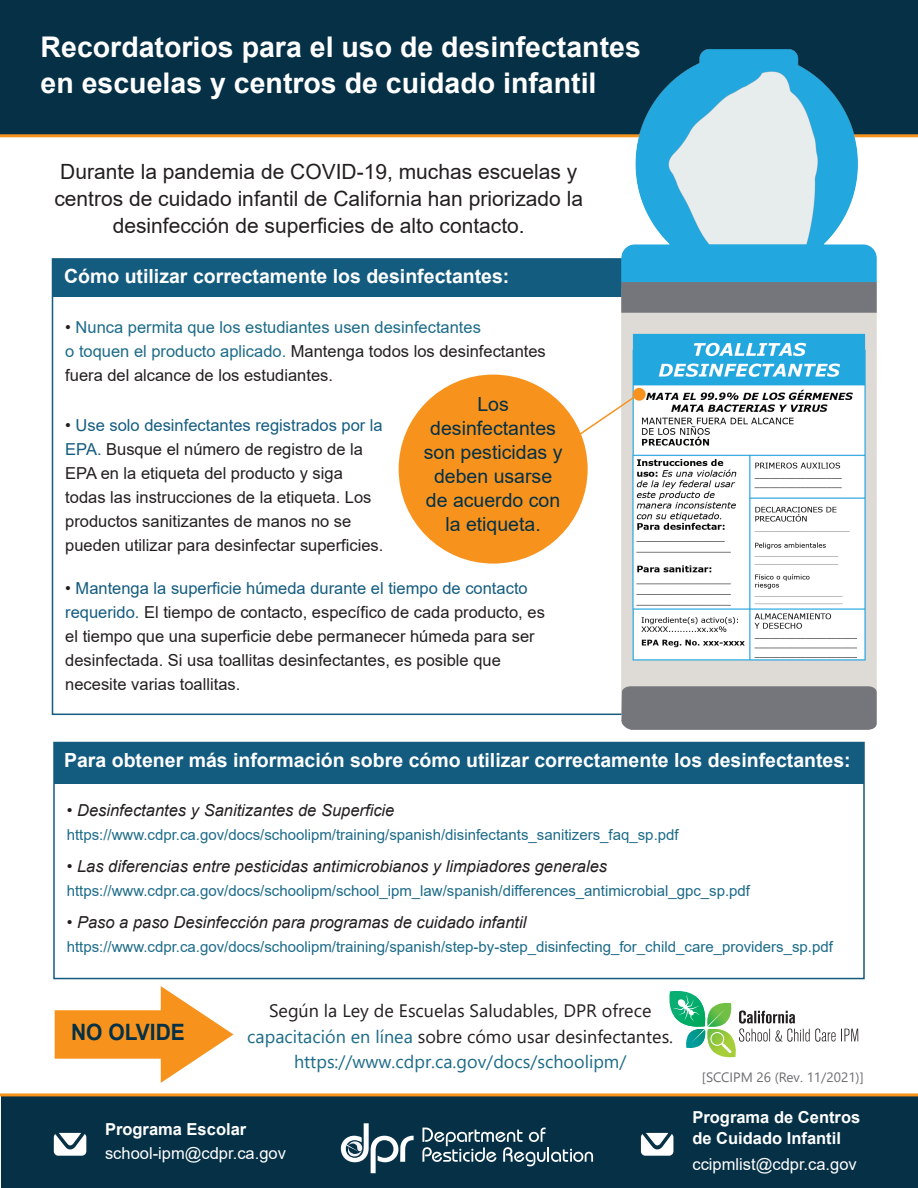
<style>
.page{position:relative;width:918px;height:1188px;background:#fff}
.page>*{position:absolute;margin:0;border:0;box-sizing:border-box;transform-origin:0 0}
.t1{font:700 28.5px/36px "Arial";color:#fff}
.t2{font:700 22.5px "Arial";color:#053045;scale:.93 1}
.t3{font:21px/27px "Arial";color:#231f20;text-align:center}
.t4{font:700 19.5px "Arial";color:#fff}
.t5{font:19.5px/24px "Arial";color:#053045;text-align:center}
.t6{font:18px/25.5px "Segoe UI";color:#231f20;text-align:center}
.t7{font:18px "Segoe UI";color:#1c6b88}
.t8{font:16.5px/24px "Arial";color:#231f20}
.t9{font:italic 16.5px "Arial";color:#231f20}
.t10{font:16.5px/24px "Arial";color:#1c6b88}
.t11{font:700 16.5px/21px "Arial";color:#fff}
.t12{font:16.5px "Arial";color:#fff}
.t13{font:15px "Arial";color:#1c6b88}
.t14{font:13.5px "Segoe UI";color:#6c6d70}
.s1{color:#231f20}
.s2{color:#145c7f}
.s3{color:#1c6b88}
</style>
<div class="page">
<div style="left:0;top:0;width:918px;height:136px;background:#053045"></div>
<hr style="left:0;top:134px;width:918px;height:3px;background:#f7931d">
<div style="left:52px;top:258px;width:796px;height:457px;background:#fff;border:2px solid #145c7f"></div>
<div style="left:52px;top:259px;width:803px;height:38px;background:#145c7f"></div>
<img style="left:621px;top:50px;width:257px;height:679px">
<svg style="left:547px;top:391px;width:95px;height:67px"></svg>
<div style="left:399px;top:375px;width:189px;height:189px;background:#f7931d;border-radius:50%"></div>
<div style="left:633px;top:388px;width:13px;height:13px;background:#f7931d;border-radius:50%"></div>
<div style="left:53px;top:742px;width:812px;height:237px;background:#fff;border:2px solid #145c7f"></div>
<div style="left:54px;top:742px;width:810px;height:41px;background:#145c7f"></div>
<svg style="left:55px;top:986px;width:178px;height:97px"></svg>
<div style="left:2px;top:1097px;width:916px;height:91px;background:#053045"></div>
<hr style="left:0;top:1093px;width:918px;height:3px;background:#f7931d">
<svg style="left:669px;top:991px;width:189px;height:67px"></svg>
<svg style="left:53px;top:1132px;width:34px;height:24px"></svg>
<svg style="left:640px;top:1132px;width:34px;height:24px"></svg>
<svg style="left:341px;top:1123px;width:73px;height:50px"></svg>
<svg style="left:422px;top:1128px;width:171px;height:38px"></svg>
<h1 class="t1" style="left:41px;top:30px;width:602px">Recordatorios para el uso de desinfectantes en escuelas y centros de cuidado infantil</h1>
<p class="t3" style="left:54px;top:158px;width:530px">Durante la pandemia de COVID-19, muchas escuelas y centros de cuidado infantil de California han priorizado la desinfección de superficies de alto contacto.</p>
<h2 class="t4" style="left:64px;top:262px;width:447px">Cómo utilizar correctamente los desinfectantes:</h2>
<p class="t10" style="left:65px;top:315px;width:482px"><span class="s1">•</span> Nunca permita que los estudiantes usen desinfectantes<br>o toquen el producto aplicado. <span class="s1">Mantenga todos los desinfectantes fuera del alcance de los estudiantes.</span></p>
<p class="t8" style="left:65px;top:413px;width:320px">• <span class="s2">Use solo desinfectantes registrados por la EPA.</span> Busque el número de registro de la EPA en la etiqueta del producto y siga todas las instrucciones de la etiqueta. Los productos sanitizantes de manos no se pueden utilizar para desinfectar superficies.</p>
<p class="t8" style="left:65px;top:576px;width:481px">• <span class="s2">Mantenga la superficie húmeda durante el tiempo de contacto requerido.</span> El tiempo de contacto, específico de cada producto, es el tiempo que una superficie debe permanecer húmeda para ser desinfectada. Si usa toallitas desinfectantes, es posible que necesite varias toallitas.</p>
<h3 class="t5" style="left:424px;top:392px;width:140px">Los desinfectantes son pesticidas y deben usarse de acuerdo con la etiqueta.</h3>
<h2 class="t4" style="left:64px;top:746px;width:788px">Para obtener más información sobre cómo utilizar correctamente los desinfectantes:</h2>
<p class="t9" style="left:67px;top:799px;width:329px">• Desinfectantes y Sanitizantes de Superficie</p>
<p class="t13" style="left:67px;top:824px;width:613px">https://www.cdpr.ca.gov/docs/schoolipm/training/spanish/disinfectants_sanitizers_faq_sp.pdf</p>
<p class="t9" style="left:67px;top:856px;width:542px">• Las diferencias entre pesticidas antimicrobianos y limpiadores generales</p>
<p class="t13" style="left:67px;top:880px;width:685px">https://www.cdpr.ca.gov/docs/schoolipm/school_ipm_law/spanish/differences_antimicrobial_gpc_sp.pdf</p>
<p class="t9" style="left:67px;top:912px;width:461px">• Paso a paso Desinfección para programas de cuidado infantil</p>
<p class="t13" style="left:67px;top:937px;width:768px">https://www.cdpr.ca.gov/docs/schoolipm/training/spanish/step-by-step_disinfecting_for_child_care_providers_sp.pdf</p>
<h2 class="t2" style="left:71px;top:1017px;width:124px">NO OLVIDE</h2>
<p class="t6" style="left:247px;top:996px;width:427px">Según la Ley de Escuelas Saludables, DPR ofrece <span class="s3">capacitación en línea</span> sobre cómo usar desinfectantes.</p>
<p class="t7" style="left:294px;top:1045px;width:334px">https://www.cdpr.ca.gov/docs/schoolipm/</p>
<h3 class="t11" style="left:105px;top:1119px;width:143px">Programa Escolar</h3>
<p class="t12" style="left:105px;top:1142px;width:182px">school-ipm@cdpr.ca.gov</p>
<p class="t14" style="left:702px;top:1064px;width:163px">[SCCIPM 26 (Rev. 11/2021)]</p>
<h3 class="t11" style="left:692px;top:1107px;width:169px">Programa de Centros de Cuidado Infantil</h3>
<p class="t12" style="left:692px;top:1153px;width:166px">ccipmlist@cdpr.ca.gov</p>
</div>
